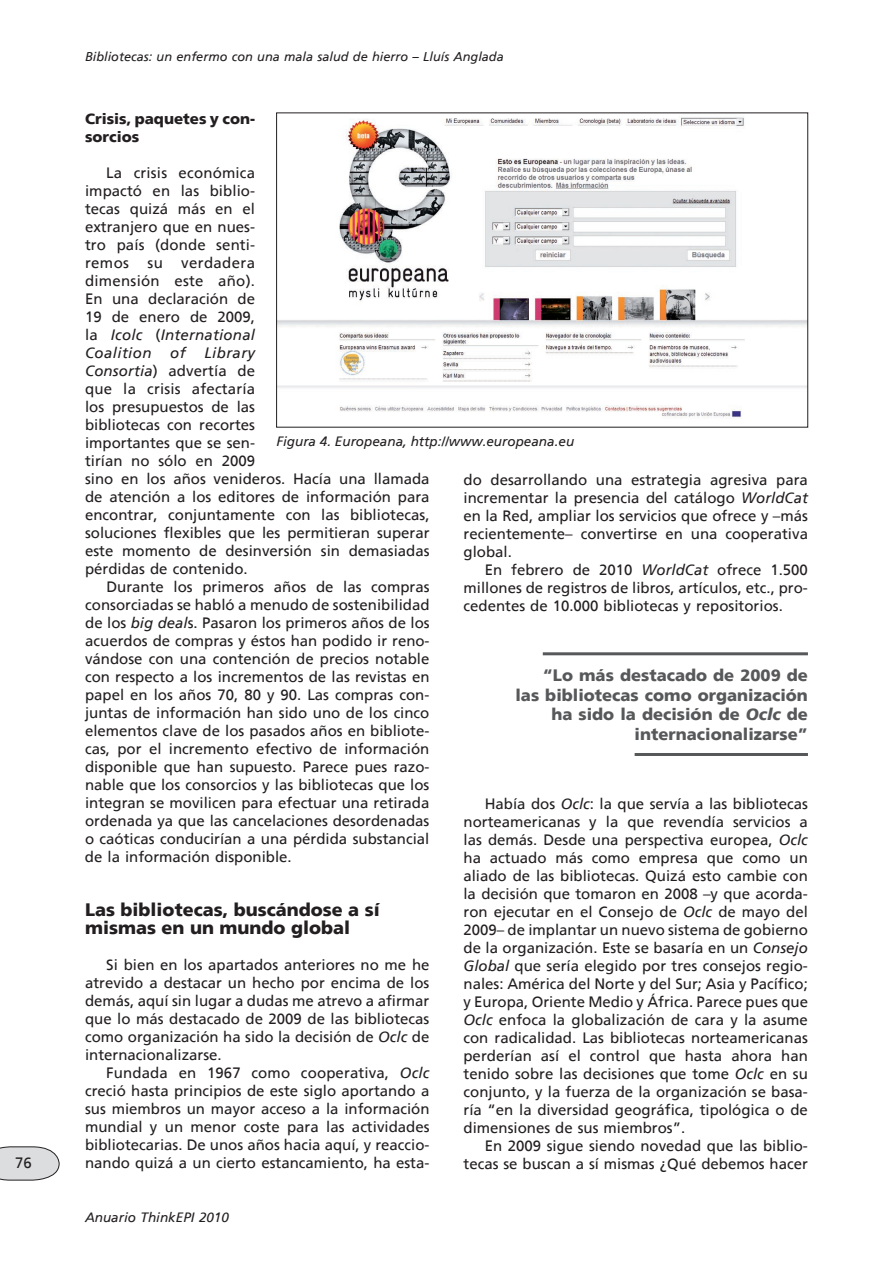
<style>
.page{position:relative;width:893px;height:1263px;background:#fff}
.page>*{position:absolute;margin:0;border:0;box-sizing:border-box;transform-origin:0 0}
.t1{font:18px/18px "Frutiger 75 Black A";color:#231f20}
.t2{font:16.5px/19.8px "Frutiger 75 Black A";color:#57585a;text-align:right}
.t3{font:15px/18px "Frutiger 55 Roman A";color:#231f20;text-align:justify}
.t4{font:15px/18px "Frutiger 56 Italic A";letter-spacing:.015em;color:#231f20}
.t5{font:15px/18px "Frutiger 75 Black A";color:#231f20}
.t6{font:13.5px "Frutiger 56 Italic A";color:#231f20}
.t7{font:12.75px "Frutiger 56 Italic A";color:#231f20}
.s1{font-family:"Frutiger 55 Roman A"}
.s2{font-family:"Frutiger 56 Italic A"}
.s3{font-family:"Frutiger 76 Black Italic A"}
</style>
<div class="page">
<svg style="left:0;top:1146px;width:60px;height:35px;background:#d4d4d6"></svg>
<hr style="left:543px;top:652px;width:265px;height:3px;background:#57585a">
<hr style="left:635px;top:753px;width:173px;height:3px;background:#57585a">
<img style="left:278px;top:117px;width:528px;height:302px">
<div style="left:276px;top:113px;width:532px;height:314px;border:1px solid #231f20"></div>
<p class="t3" style="left:15px;top:1154px;width:18px">76</p>
<p class="t7" style="left:85px;top:49px;width:420px">Bibliotecas: un enfermo con una mala salud de hierro – Lluís Anglada</p>
<p class="t7" style="left:85px;top:49px;width:429px">???????????????????????????????????????????????????????????????????</p>
<p class="t5" style="left:85px;top:110px;width:172px">Crisis, paquetes y con&shy;sorcios</p>
<p class="t3" style="left:85px;top:164px;width:172px;text-indent:21px">La crisis económica impactó en las biblio&shy;tecas quizá más en el extranjero que en nues&shy;tro país (donde senti&shy;remos su verdadera dimensión este año).<br>En una declaración de 19 de enero de 2009,</p>
<p class="t4" style="left:85px;top:326px;width:172px"><span class="s1">la</span> Icolc <span class="s1">(</span>International<br>Coalition</p>
<p class="t4" style="left:170px;top:344px;width:86px">of Library</p>
<p class="t3" style="left:85px;top:362px;width:346px;text-align:left"><span class="s2">Consortia</span>) advertía de<br>que la crisis afectaría<br>los presupuestos de las<br>bibliotecas con recortes<br>importantes que se sen-<br>tirían no sólo en 2009<br>sino en los años venideros. Hacía una llamada de atención a los editores de información para encontrar, conjuntamente con las bibliotecas, soluciones flexibles que les permitieran superar este momento de desinversión sin demasiadas pérdidas de contenido.</p>
<p class="t3" style="left:85px;top:578px;width:346px;text-indent:21px">Durante los primeros años de las compras consorciadas se habló a menudo de sostenibilidad de los <span class="s2">big deal</span>s. Pasaron los primeros años de los acuerdos de compras y éstos han podido ir reno&shy;vándose con una contención de precios notable con respecto a los incrementos de las revistas en papel en los años 70, 80 y 90. Las compras con&shy;juntas de información han sido uno de los cinco elementos clave de los pasados años en bibliote&shy;cas, por el incremento efectivo de información disponible que han supuesto. Parece pues razo&shy;nable que los consorcios y las bibliotecas que los integran se movilicen para efectuar una retirada ordenada ya que las cancelaciones desordenadas o caóticas conducirían a una pérdida substancial de la información disponible.</p>
<p class="t1" style="left:85px;top:901px;width:296px">Las bibliotecas, buscándose a sí mismas en un mundo global</p>
<p class="t3" style="left:85px;top:956px;width:346px;text-indent:21px">Si bien en los apartados anteriores no me he atrevido a destacar un hecho por encima de los demás, aquí sin lugar a dudas me atrevo a afirmar que lo más destacado de 2009 de las bibliotecas como organización ha sido la decisión de <span class="s2">Oclc</span> de internacionalizarse.</p>
<p class="t3" style="left:85px;top:1064px;width:346px;text-indent:21px">Fundada en 1967 como cooperativa, <span class="s2">Oclc </span>creció hasta principios de este siglo aportando a sus miembros un mayor acceso a la información mundial y un menor coste para las actividades bibliotecarias. De unos años hacia aquí, y reaccio&shy;nando quizá a un cierto estancamiento, ha esta-</p>
<p class="t6" style="left:276px;top:434px;width:299px">Figura 4. Europeana, http://www.europeana.eu</p>
<p class="t3" style="left:463px;top:471px;width:346px">do desarrollando una estrategia agresiva para incrementar la presencia del catálogo <span class="s2">WorldCat </span>en la Red, ampliar los servicios que ofrece y –más recientemente– convertirse en una cooperativa global.</p>
<p class="t3" style="left:463px;top:561px;width:346px;text-indent:21px">En febrero de 2010 <span class="s2">WorldCat</span> ofrece 1.500 millones de registros de libros, artículos, etc., pro&shy;cedentes de 10.000 bibliotecas y repositorios.</p>
<p class="t2" style="left:515px;top:665px;width:294px">“Lo más destacado de 2009 de las bibliotecas como organización ha sido la decisión de <span class="s3">Oclc</span> de internacionalizarse”</p>
<p class="t3" style="left:463px;top:794px;width:346px;text-indent:21px">Había dos <span class="s2">Oclc</span>: la que servía a las bibliotecas norteamericanas y la que revendía servicios a las demás. Desde una perspectiva europea, <span class="s2">Oclc </span>ha actuado más como empresa que como un aliado de las bibliotecas. Quizá esto cambie con la decisión que tomaron en 2008 –y que acorda&shy;ron ejecutar en el Consejo de <span class="s2">Oclc</span> de mayo del 2009– de implantar un nuevo sistema de gobierno de la organización. Este se basaría en un <span class="s2">Consejo Global</span> que sería elegido por tres consejos regio&shy;nales: América del Norte y del Sur; Asia y Pacífico; y Europa, Oriente Medio y África. Parece pues que <span class="s2">Oclc</span> enfoca la globalización de cara y la asume con radicalidad. Las bibliotecas norteamericanas perderían así el control que hasta ahora han tenido sobre las decisiones que tome <span class="s2">Oclc</span> en su conjunto, y la fuerza de la organización se basa&shy;ría “en la diversidad geográfica, tipológica o de dimensiones de sus miembros”.</p>
<p class="t3" style="left:463px;top:1136px;width:346px;text-align:right">En 2009 sigue siendo novedad que las biblio&shy;tecas se buscan a sí mismas ¿Qué debemos hacer</p>
<p class="t6" style="left:85px;top:1210px;width:146px">Anuario ThinkEPI 2010</p>
</div>
